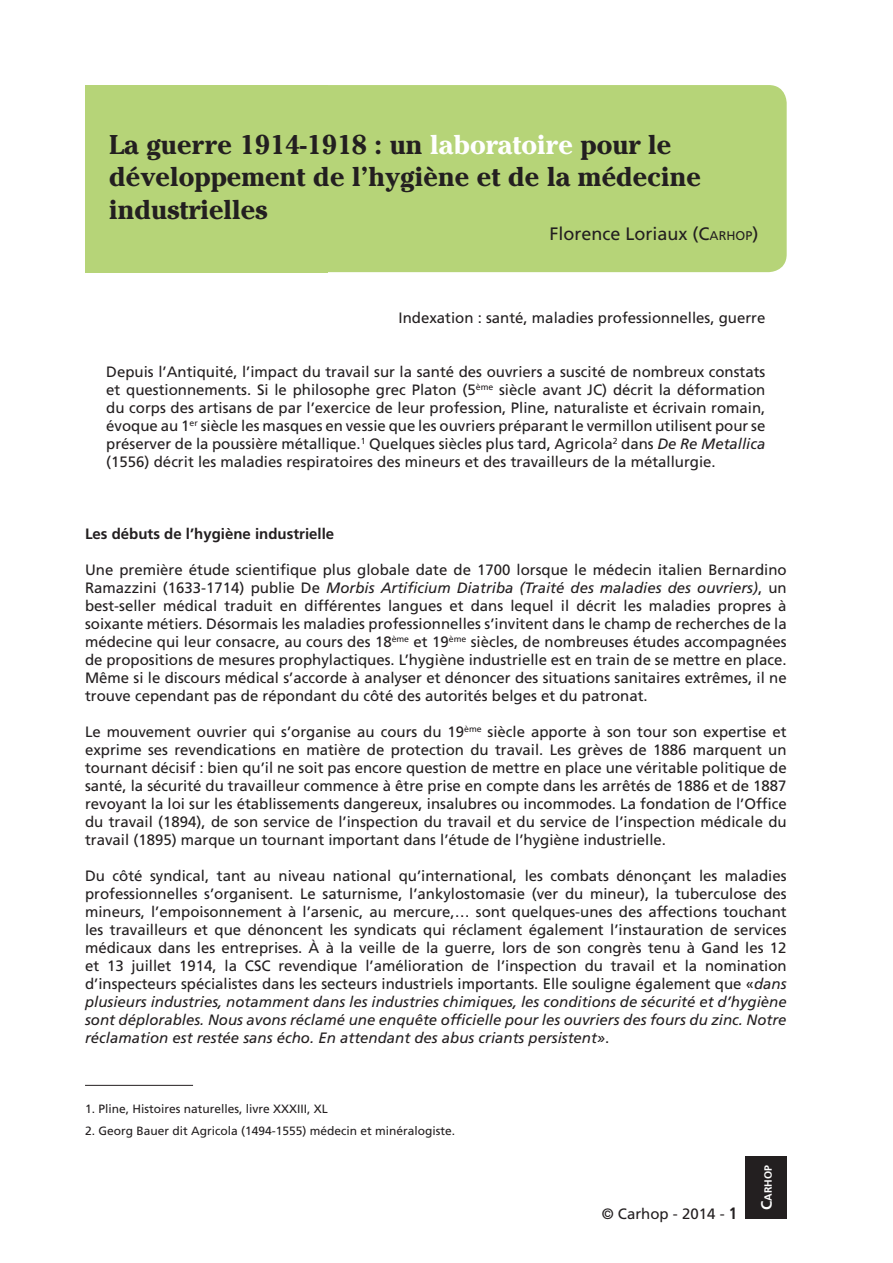
<style>
.page{position:relative;width:893px;height:1263px;background:#fff}
.page>*{position:absolute;margin:0;border:0;box-sizing:border-box;transform-origin:0 0}
.t1{font:700 27px/32.4px "Cheltenham Std";color:#231f20}
.t2{font:18px "Frutiger LT Std";color:#231f20}
.t3{font:15px/18px "Frutiger LT Std";color:#231f20;text-align:justify}
.t4{font:700 15px "Frutiger LT Std";color:#231f20}
.t5{font:12px "Frutiger LT Std";color:#231f20}
.t6{font:700 10.5px "Frutiger LT Std";color:#fff}
.s1{color:#fff}
.s2{font-style:inherit}
.s3{font-size:12.6px}
.s4{font-style:italic}
.s5{font-weight:700;font-stretch:condensed;font-size:16.5px}
.s6{font-size:15px}
</style>
<div class="page">
<div style="left:746px;top:1157px;width:41px;height:62px;background:#231f20"></div>
<div style="left:147px;top:85px;width:640px;height:187px;background:#b6d478;border-radius:18px"></div>
<div style="left:85px;top:85px;width:242px;height:187px;background:#b6d478"></div>
<hr style="left:85px;top:1085px;width:108px;height:1px;background:#231f20">
<h1 class="t1" style="left:109px;top:128px;width:593px">La guerre 1914-1918 : un <span class="s1">laboratoire</span> pour le développement de l’hygiène et de la médecine industrielles</h1>
<p class="t2" style="left:550px;top:223px;width:210px">Florence Loriaux (<span class="s2">C</span><span class="s3">ARHOP</span>)</p>
<p class="t3" style="left:399px;top:309px;width:368px">Indexation : santé, maladies professionnelles, guerre</p>
<p class="t3" style="left:106px;top:363px;width:661px">Depuis l’Antiquité, l’impact du travail sur la santé des ouvriers a suscité de nombreux constats et questionnements. Si le philosophe grec Platon (5<sup>ème</sup> siècle avant JC) décrit la déformation du corps des artisans de par l’exercice de leur profession, Pline, naturaliste et écrivain romain, évoque au 1<sup>er</sup> siècle les masques en vessie que les ouvriers préparant le vermillon utilisent pour se préserver de la poussière métallique.<sup>1</sup> Quelques siècles plus tard, Agricola<sup>2</sup> dans <span class="s4">De Re Metallica </span>(1556) décrit les maladies respiratoires des mineurs et des travailleurs de la métallurgie.</p>
<p class="t4" style="left:85px;top:525px;width:251px">Les débuts de l’hygiène industrielle</p>
<p class="t3" style="left:85px;top:561px;width:703px">Une première étude scientifique plus globale date de 1700 lorsque le médecin italien Bernardino Ramazzini (1633-1714) publie De <span class="s4">Morbis Artificium Diatriba (Traité des maladies des ouvriers)</span>, un best-seller médical traduit en différentes langues et dans lequel il décrit les maladies propres à soixante métiers. Désormais les maladies professionnelles s’invitent dans le champ de recherches de la médecine qui leur consacre, au cours des 18<sup>ème</sup> et 19<sup>ème</sup> siècles, de nombreuses études accompagnées de propositions de mesures prophylactiques. L’hygiène industrielle est en train de se mettre en place.<br>Même si le discours médical s’accorde à analyser et dénoncer des situations sanitaires extrêmes, il ne trouve cependant pas de répondant du côté des autorités belges et du patronat.</p>
<p class="t3" style="left:85px;top:723px;width:703px">Le mouvement ouvrier qui s’organise au cours du 19<sup>ème</sup> siècle apporte à son tour son expertise et exprime ses revendications en matière de protection du travail. Les grèves de 1886 marquent un tournant décisif : bien qu’il ne soit pas encore question de mettre en place une véritable politique de santé, la sécurité du travailleur commence à être prise en compte dans les arrêtés de 1886 et de 1887 revoyant la loi sur les établissements dangereux, insalubres ou incommodes. La fondation de l’Office du travail (1894), de son service de l’inspection du travail et du service de l’inspection médicale du travail (1895) marque un tournant important dans l’étude de l’hygiène industrielle.</p>
<p class="t3" style="left:85px;top:867px;width:703px">Du côté syndical, tant au niveau national qu’international, les combats dénonçant les maladies professionnelles s’organisent. Le saturnisme, l’ankylostomasie (ver du mineur), la tuberculose des mineurs, l’empoisonnement à l’arsenic, au mercure,… sont quelques-unes des affections touchant les travailleurs et que dénoncent les syndicats qui réclament également l’instauration de services médicaux dans les entreprises. À à la veille de la guerre, lors de son congrès tenu à Gand les 12 et 13 juillet 1914, la CSC revendique l’amélioration de l’inspection du travail et la nomination d’inspecteurs spécialistes dans les secteurs industriels importants. Elle souligne également que «<span class="s4">dans plusieurs industries, notamment dans les industries chimiques, les conditions de sécurité et d’hygiène sont déplorables. Nous avons réclamé une enquête officielle pour les ouvriers des fours du zinc. Notre réclamation est restée sans écho. En attendant des abus criants persistent»</span>.</p>
<p class="t5" style="left:85px;top:1101px;width:244px">1. Pline, Histoires naturelles, livre XXXIII, XL</p>
<p class="t5" style="left:85px;top:1124px;width:372px">2. Georg Bauer dit Agricola (1494-1555) médecin et minéralogiste.</p>
<p class="t3" style="left:602px;top:1205px;width:137px">© Carhop - 2014 - <span class="s5">1</span></p>
<p class="t6" style="left:762px;top:1210px;width:46px;rotate:-90deg"><span class="s6">C</span>arhop</p>
</div>
